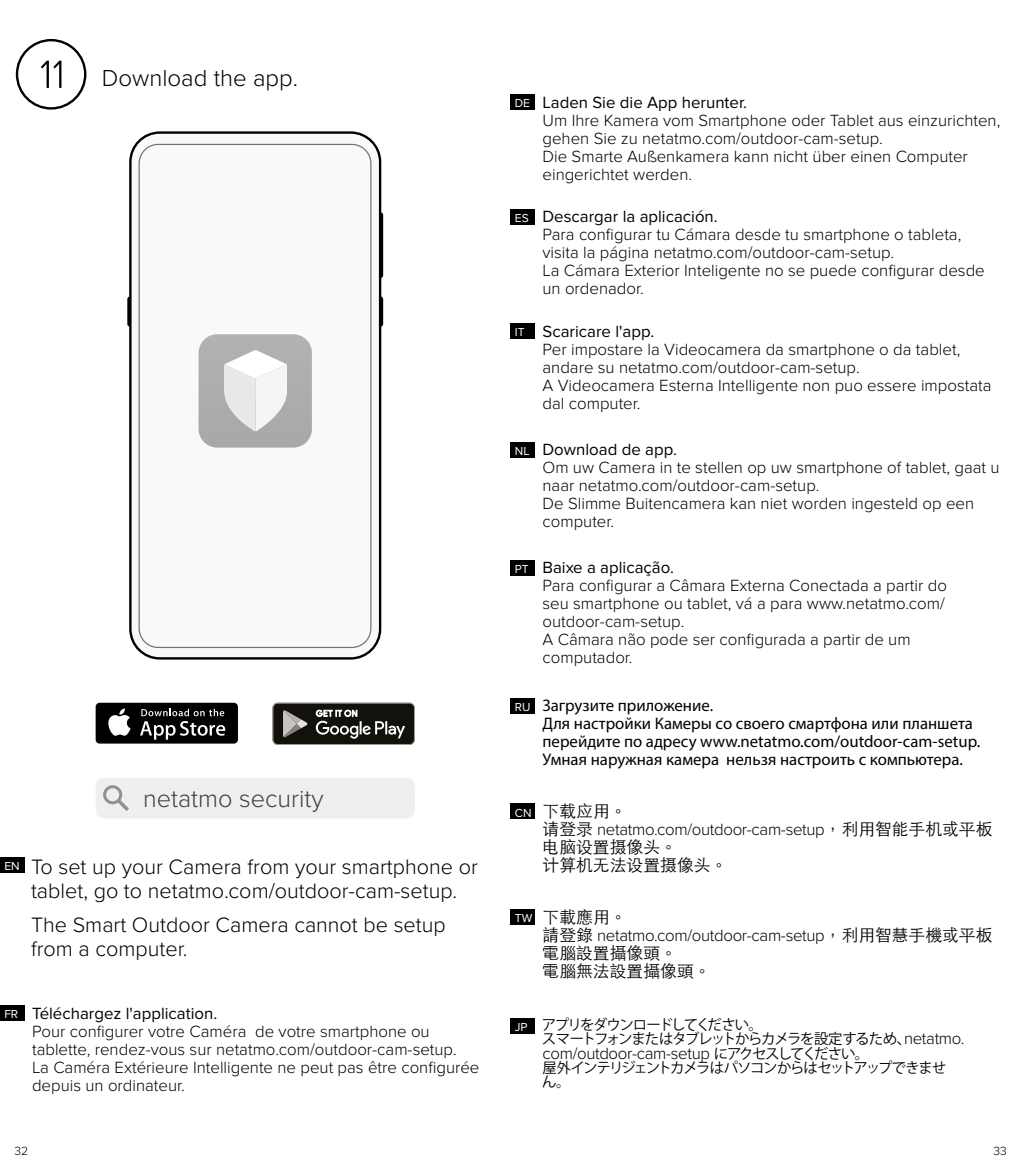
<style>
.page{position:relative;width:1021px;height:1163px;background:#fff}
.page>*{position:absolute;margin:0;border:0;box-sizing:border-box;transform-origin:0 0}
.t1{font:300 25.25px "Proxima Nova";color:#414140}
.t2{font:300 24px "Proxima Nova";color:#000}
.t3{font:300 21.5px/24px "Proxima Nova";color:#000}
.t4{font:300 16.75px/18px "Proxima Nova";color:#000}
.t5{font:16.75px/18px "Myriad Pro";color:#000}
.t6{font:300 16.75px "Proxima Nova";letter-spacing:-.02em;color:#000}
.t7{font:300 16.75px/18px "ST Heiti TC";color:#000}
.t8{font:16.75px "Proxima Nova";color:#000}
.t9{font:14.5px/14.5px "Koz Go Pr 6 N";letter-spacing:-.09em;color:#000}
.t10{font:300 12.25px "Proxima Nova";color:#000}
.t11{font:12px "Proxima Nova";color:#fff}
.s1{font-weight:400;font-size:12px;color:#fff}
.s2{font-weight:400}
.s3{font-family:"Proxima Nova";font-size:12px;color:#fff}
.s4{font-family:"Proxima Nova";font-weight:400;font-size:12px;color:#fff}
.s5{font-family:"ST Heiti TC"}
.s6{font-family:"Proxima Nova";font-weight:300;font-size:16.75px}
.s7{font-family:"Koz Go Pr 6 N";font-weight:400;font-size:14.5px}
</style>
<div class="page">
<div style="left:16px;top:39px;width:70px;height:71px;border:2px solid #000;border-radius:50%"></div>
<svg style="left:41px;top:61px;width:20px;height:27px"></svg>
<div style="left:510px;top:94px;width:25px;height:15px;background:#000"></div>
<div style="left:510px;top:209px;width:25px;height:15px;background:#000"></div>
<div style="left:0;top:1005px;width:25px;height:15px;background:#000"></div>
<div style="left:510px;top:324px;width:25px;height:15px;background:#000"></div>
<div style="left:510px;top:560px;width:25px;height:15px;background:#000"></div>
<div style="left:510px;top:698px;width:25px;height:15px;background:#000"></div>
<div style="left:510px;top:909px;width:25px;height:15px;background:#000"></div>
<div style="left:510px;top:442px;width:25px;height:15px;background:#000"></div>
<div style="left:510px;top:803px;width:25px;height:15px;background:#000"></div>
<div style="left:510px;top:1018px;width:25px;height:15px;background:#000"></div>
<div style="left:0;top:857px;width:25px;height:15px;background:#000"></div>
<div style="left:96px;top:702px;width:142px;height:41px;background:#000;border-radius:4px"></div>
<svg style="left:108px;top:708px;width:22px;height:27px"></svg>
<svg style="left:140px;top:708px;width:85px;height:31px"></svg>
<svg style="left:272px;top:702px;width:143px;height:42px;background:#3e3d39"></svg>
<div style="left:127px;top:296px;width:6px;height:30px;background:#000;border-radius:3px"></div>
<div style="left:377px;top:296px;width:6px;height:30px;background:#000;border-radius:3px"></div>
<div style="left:377px;top:212px;width:6px;height:66px;background:#000;border-radius:3px"></div>
<div style="left:130px;top:132px;width:250px;height:526px;background:#f9f9fa;border-radius:29px"></div>
<div style="left:129px;top:131px;width:252px;height:528px;border:2px solid #000;border-radius:29px"></div>
<div style="left:138px;top:144px;width:233px;height:504px;border:1px solid #71706f;border-radius:19px"></div>
<svg style="left:198px;top:334px;width:114px;height:113px"></svg>
<div style="left:96px;top:777px;width:319px;height:41px;background:#efefef;border-radius:8px"></div>
<svg style="left:103px;top:785px;width:26px;height:26px"></svg>
<h2 class="t2" style="left:102px;top:64px;width:198px">Download the app.</h2>
<h1 class="t1" style="left:143px;top:784px;width:182px">netatmo security</h1>
<p class="t11" style="left:4px;top:859px;width:17px">EN</p>
<p class="t3" style="left:31px;top:855px;width:448px">To set up your Camera from your smartphone or tablet, go to netatmo.com/outdoor-cam-setup.</p>
<p class="t3" style="left:31px;top:913px;width:416px">The Smart Outdoor Camera cannot be setup from a computer.</p>
<p class="t11" style="left:4px;top:1007px;width:15px">FR</p>
<p class="t8" style="left:32px;top:1003px;width:187px">Téléchargez l'application.</p>
<p class="t4" style="left:32px;top:1022px;width:449px">Pour configurer votre Caméra de votre smartphone ou tablette, rendez-vous sur netatmo.com/outdoor-cam-setup.<br>La Caméra Extérieure Intelligente ne peut pas être configurée depuis un ordinateur.</p>
<p class="t4" style="left:542px;top:93px;width:459px;text-indent:-28px"><span class="s1">DE</span> <span class="s2">Laden Sie die App herunter.<br></span>Um Ihre Kamera vom Smartphone oder Tablet aus einzurichten, gehen Sie zu netatmo.com/outdoor-cam-setup.<br>Die Smarte Außenkamera kann nicht über einen Computer eingerichtet werden.</p>
<p class="t4" style="left:542px;top:208px;width:444px;text-indent:-28px"><span class="s1">ES</span> <span class="s2">Descargar la aplicación.<br></span>Para configurar tu Cámara desde tu smartphone o tableta, visita la página netatmo.com/outdoor-cam-setup.<br>La Cámara Exterior Inteligente no se puede configurar desde un ordenador.</p>
<p class="t4" style="left:542px;top:323px;width:450px;text-indent:-28px"><span class="s1">IT</span> <span class="s2">Scaricare l'app.<br></span>Per impostare la Videocamera da smartphone o da tablet, andare su netatmo.com/outdoor-cam-setup.<br>A Videocamera Esterna Intelligente non puo essere impostata dal computer.</p>
<p class="t4" style="left:542px;top:441px;width:458px;text-indent:-28px"><span class="s1">NL</span> <span class="s2">Download de app.<br></span>Om uw Camera in te stellen op uw smartphone of tablet, gaat u naar netatmo.com/outdoor-cam-setup.<br>De Slimme Buitencamera kan niet worden ingesteld op een computer.</p>
<p class="t4" style="left:542px;top:559px;width:406px;text-indent:-28px"><span class="s1">PT</span> <span class="s2">Baixe a aplicação.<br></span>Para configurar a Câmara Externa Conectada a partir do seu smartphone ou tablet, vá a para www.netatmo.com/ outdoor-cam-setup.<br>A Câmara não pode ser configurada a partir de um computador.</p>
<p class="t5" style="left:542px;top:696px;width:439px;text-indent:-28px"><span class="s3">RU</span> Загрузите приложение.<br>Для настройки Камеры со своего смартфона или планшета перейдите по адресу www.netatmo.com/outdoor-cam-setup.<br>Умная наружная камера нельзя настроить с компьютера.</p>
<p class="t7" style="left:515px;top:800px;width:113px"><span class="s4">CN</span> 下载应用。</p>
<p class="t6" style="left:542px;top:820px;width:451px"><span class="s5">请登录</span> netatmo.com/outdoor-cam-setup<span class="s5">，利用智能手机或平板</span></p>
<p class="t7" style="left:542px;top:836px;width:186px">电脑设置摄像头。<br>计算机无法设置摄像头。</p>
<p class="t7" style="left:515px;top:906px;width:113px"><span class="s4">TW</span> 下載應用。</p>
<p class="t6" style="left:542px;top:925px;width:451px"><span class="s5">請登錄</span> netatmo.com/outdoor-cam-setup<span class="s5">，利用智慧手機或平板</span></p>
<p class="t7" style="left:542px;top:942px;width:169px">電腦設置攝像頭。<br>電腦無法設置攝像頭。</p>
<p class="t9" style="left:542px;top:1017px;width:424px;text-indent:-27px"><sub>JP</sub> アプリをダウンロードしてください。<br>スマートフォンまたはタブレットからカメラを設定するため、<span class="s6">netatmo.</span></p>
<p class="t6" style="left:542px;top:1043px;width:328px">com/outdoor-cam-setup <span class="s7">にアクセスしてください。</span></p>
<p class="t9" style="left:542px;top:1060px;width:405px">屋外インテリジェントカメラはパソコンからはセットアップできません。</p>
<p class="t10" style="left:14px;top:1143px;width:15px">32</p>
<p class="t10" style="left:993px;top:1143px;width:15px">33</p>
</div>
